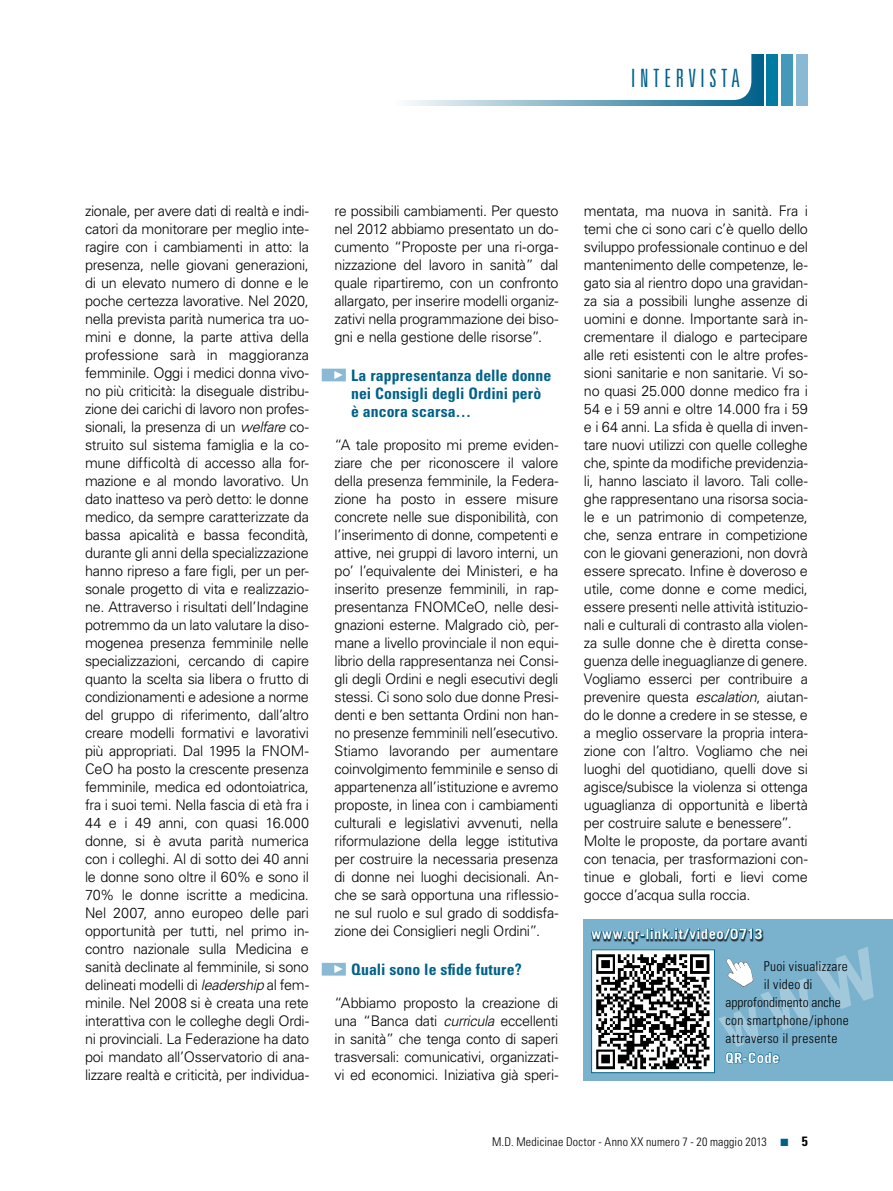
<style>
.page{position:relative;width:893px;height:1191px;background:#fff}
.page>*{position:absolute;margin:0;border:0;box-sizing:border-box;transform-origin:0 0}
.t1{font:300 ultra-condensed 25.2px "Univers";letter-spacing:.185em;color:#00618a}
.t2{font:700 condensed 15.75px/18px "Univers";letter-spacing:.005em;color:#00618a}
.t3{font:300 14.55px/18px "Univers";letter-spacing:-.02em;color:#000;text-align:justify}
.t4{font:700 14.25px "Trade Gothic";letter-spacing:.03em;color:#fff}
.t5{font:300 condensed 13.5px "Univers";letter-spacing:.025em;color:#000}
.t6{font:300 condensed 13.5px "Univers";color:#000}
.t7{font:300 condensed 12px "Univers";letter-spacing:.015em;color:#000}
.s1{font-style:italic}
.s2{color:#00618a}
.s3{font-weight:700;font-size:13.5px}
</style>
<div class="page">
<div style="left:394px;top:54px;width:369px;height:51px;background:linear-gradient(to right,#fcfcfd,#04638b)"></div>
<div style="left:766px;top:54px;width:12px;height:51px;background:#007ca3"></div>
<div style="left:781px;top:54px;width:12px;height:51px;background:#4499ba"></div>
<div style="left:796px;top:54px;width:12px;height:51px;background:#8abad3"></div>
<div style="left:374px;top:0;width:377px;height:100px;background:#fff;border-radius:18px"></div>
<div style="left:322px;top:369px;width:24px;height:12px;background:#8abad3"></div>
<div style="left:322px;top:963px;width:24px;height:12px;background:#8abad3"></div>
<div style="left:584px;top:918px;width:309px;height:162px;background:#7ab2cd"></div>
<img style="left:593px;top:1064px;width:120px;height:7px">
<svg style="left:591px;top:928px;width:189px;height:136px"></svg>
<h1 class="t1" style="left:631px;top:65px;width:110px">INTERVISTA</h1>
<p class="t3" style="left:85px;top:201px;width:225px">zionale, per avere dati di realtà e indi&shy;catori da monitorare per meglio inte&shy;ragire con i cambiamenti in atto: la presenza, nelle giovani generazioni, di un elevato numero di donne e le poche certezza lavorative. Nel 2020, nella prevista parità numerica tra uo&shy;mini e donne, la parte attiva della professione sarà in maggioranza femminile. Oggi i medici donna vivo&shy;no più criticità: la diseguale distribu&shy;zione dei carichi di lavoro non profes&shy;sionali, la presenza di un <span class="s1">welfare</span> co&shy;struito sul sistema famiglia e la co&shy;mune difficoltà di accesso alla for&shy;mazione e al mondo lavorativo. Un dato inatteso va però detto: le donne medico, da sempre caratterizzate da bassa apicalità e bassa fecondità, durante gli anni della specializzazione hanno ripreso a fare figli, per un per&shy;sonale progetto di vita e realizzazio&shy;ne. Attraverso i risultati dell’Indagine potremmo da un lato valutare la diso&shy;mogenea presenza femminile nelle specializzazioni, cercando di capire quanto la scelta sia libera o frutto di condizionamenti e adesione a norme del gruppo di riferimento, dall’altro creare modelli formativi e lavorativi più appropriati. Dal 1995 la FNOM-CeO ha posto la crescente presenza femminile, medica ed odontoiatrica, fra i suoi temi. Nella fascia di età fra i 44 e i 49 anni, con quasi 16.000 donne, si è avuta parità numerica con i colleghi. Al di sotto dei 40 anni le donne sono oltre il 60% e sono il 70% le donne iscritte a medicina.<br>Nel 2007, anno europeo delle pari opportunità per tutti, nel primo in&shy;contro nazionale sulla Medicina e sanità declinate al femminile, si sono delineati modelli di <span class="s1">leadership</span> al fem&shy;minile. Nel 2008 si è creata una rete interattiva con le colleghe degli Ordi&shy;ni provinciali. La Federazione ha dato poi mandato all’Osservatorio di ana&shy;lizzare realtà e criticità, per individua-</p>
<p class="t3" style="left:334px;top:201px;width:225px">re possibili cambiamenti. Per questo nel 2012 abbiamo presentato un do&shy;cumento “Proposte per una ri-orga&shy;nizzazione del lavoro in sanità” dal quale ripartiremo, con un confronto allargato, per inserire modelli organiz&shy;zativi nella programmazione dei biso&shy;gni e nella gestione delle risorse”.</p>
<p class="t2" style="left:351px;top:366px;width:202px;text-indent:-17px"><sup>¼</sup> La rappresentanza delle donne nei Consigli degli Ordini però è ancora scarsa…</p>
<p class="t3" style="left:334px;top:435px;width:225px">“A tale proposito mi preme eviden&shy;ziare che per riconoscere il valore della presenza femminile, la Federa&shy;zione ha posto in essere misure concrete nelle sue disponibilità, con l’inserimento di donne, competenti e attive, nei gruppi di lavoro interni, un po’ l’equivalente dei Ministeri, e ha inserito presenze femminili, in rap&shy;presentanza FNOMCeO, nelle desi&shy;gnazioni esterne. Malgrado ciò, per&shy;mane a livello provinciale il non equi&shy;librio della rappresentanza nei Consi&shy;gli degli Ordini e negli esecutivi degli stessi. Ci sono solo due donne Presi&shy;denti e ben settanta Ordini non han&shy;no presenze femminili nell’esecutivo.<br>Stiamo lavorando per aumentare coinvolgimento femminile e senso di appartenenza all’istituzione e avremo proposte, in linea con i cambiamenti culturali e legislativi avvenuti, nella riformulazione della legge istitutiva per costruire la necessaria presenza di donne nei luoghi decisionali. An&shy;che se sarà opportuna una riflessio&shy;ne sul ruolo e sul grado di soddisfa&shy;zione dei Consiglieri negli Ordini”.</p>
<p class="t2" style="left:334px;top:960px;width:189px"><sup>¼</sup> Quali sono le sfide future?</p>
<p class="t3" style="left:334px;top:993px;width:225px">“Abbiamo proposto la creazione di una “Banca dati <span class="s1">curricula</span> eccellenti in sanità” che tenga conto di saperi trasversali: comunicativi, organizzati&shy;vi ed economici. Iniziativa già speri-</p>
<p class="t3" style="left:584px;top:201px;width:225px;text-align:left">mentata, ma nuova in sanità. Fra i temi che ci sono cari c’è quello dello sviluppo professionale continuo e del mantenimento delle competenze, le&shy;gato sia al rientro dopo una gravidan&shy;za sia a possibili lunghe assenze di uomini e donne. Importante sarà in&shy;crementare il dialogo e partecipare alle reti esistenti con le altre profes&shy;sioni sanitarie e non sanitarie. Vi so&shy;no quasi 25.000 donne medico fra i 54 e i 59 anni e oltre 14.000 fra i 59 e i 64 anni. La sfida è quella di inven&shy;tare nuovi utilizzi con quelle colleghe che, spinte da modifiche previdenzia&shy;li, hanno lasciato il lavoro. Tali colle&shy;ghe rappresentano una risorsa socia&shy;le e un patrimonio di competenze, che, senza entrare in competizione con le giovani generazioni, non dovrà essere sprecato. Infine è doveroso e utile, come donne e come medici, essere presenti nelle attività istituzio&shy;nali e culturali di contrasto alla violen&shy;za sulle donne che è diretta conse&shy;guenza delle ineguaglianze di genere.<br>Vogliamo esserci per contribuire a prevenire questa <span class="s1">escalation</span>, aiutan&shy;do le donne a credere in se stesse, e a meglio osservare la propria intera&shy;zione con l’altro. Vogliamo che nei luoghi del quotidiano, quelli dove si agisce/subisce la violenza si ottenga uguaglianza di opportunità e libertà per costruire salute e benessere”.<br>Molte le proposte, da portare avanti con tenacia, per trasformazioni con&shy;tinue e globali, forti e lievi come gocce d’acqua sulla roccia.</p>
<p class="t4" style="left:591px;top:925px;width:173px">www.qr-link.it/video/0713</p>
<p class="t5" style="left:764px;top:957px;width:86px">Puoi visualizzare</p>
<p class="t5" style="left:764px;top:975px;width:50px">il video di</p>
<p class="t6" style="left:725px;top:993px;width:117px">approfondimento anche</p>
<p class="t5" style="left:725px;top:1011px;width:125px">con smartphone/iphone</p>
<p class="t5" style="left:725px;top:1029px;width:113px">attraverso il presente</p>
<p class="t4" style="left:725px;top:1049px;width:56px">QR-Code</p>
<p class="t7" style="left:492px;top:1135px;width:317px">M.D. Medicinae Doctor - Anno XX numero 7 - 20 maggio 2013 <span class="s2">■</span> <span class="s3">5</span></p>
</div>
